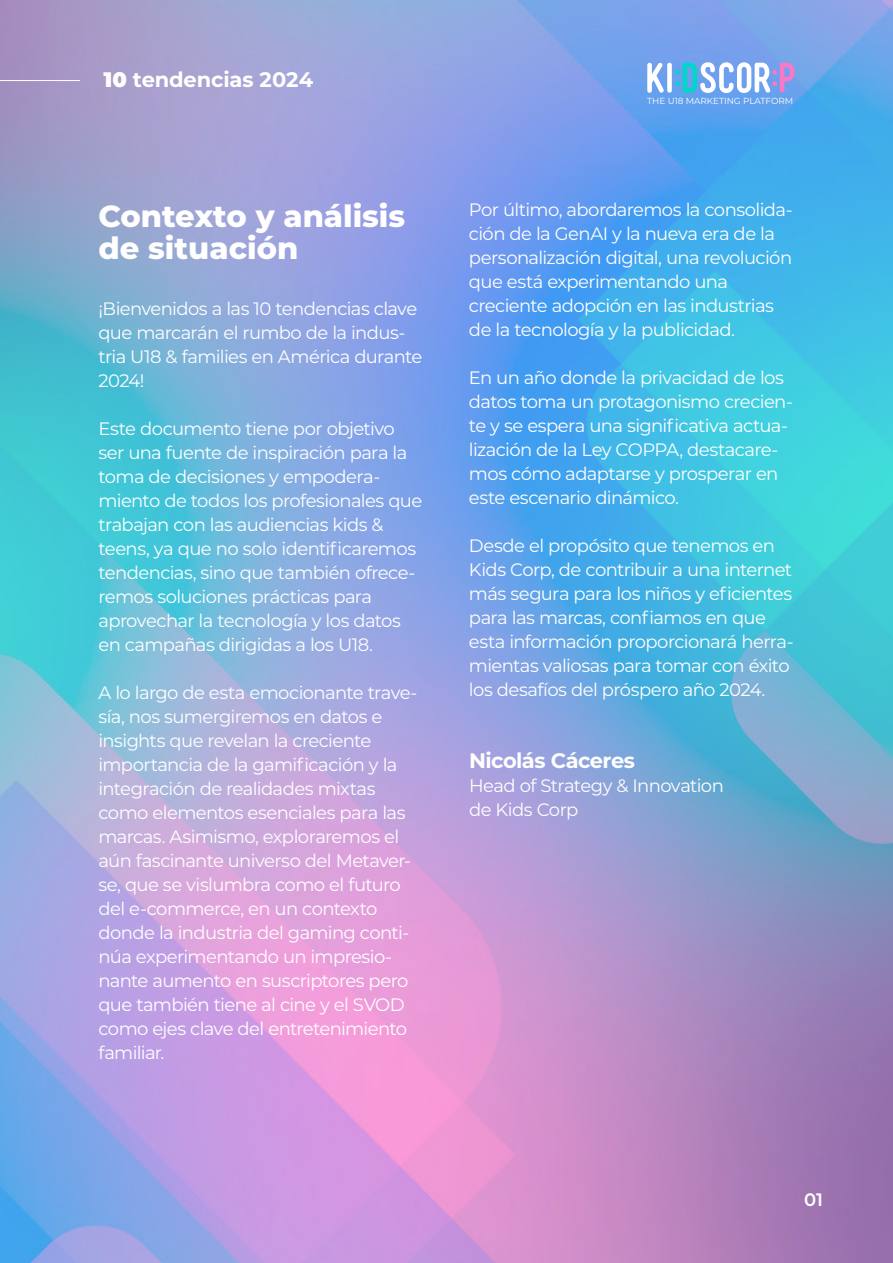
<style>
.page{position:relative;width:893px;height:1263px;background:#fff}
.page>*{position:absolute;margin:0;border:0;box-sizing:border-box;transform-origin:0 0}
.t1{font:800 30.45px/31.2px "Montserrat";color:#fff}
.t2{font:700 21px "Montserrat";letter-spacing:-.015em;color:#fff}
.t3{font:18px/24px "Montserrat";letter-spacing:-.035em;color:#fff}
.t4{font:600 18px "Montserrat";color:#fff}
.t5{font:8.85px "Montserrat";color:#fff}
.s1{font-weight:900}
</style>
<div class="page">
<img style="left:0;top:0;width:893px;height:1263px">
<hr style="left:0;top:80px;width:80px;height:1px;background:#fff">
<svg style="left:647px;top:62px;width:147px;height:31px"></svg>
<p class="t2" style="left:103px;top:64px;width:211px"><span class="s1">10</span> tendencias 2024</p>
<h1 class="t1" style="left:98px;top:199px;width:308px">Contexto y análisis de situación</h1>
<p class="t3" style="left:98px;top:296px;width:325px">¡Bienvenidos a las 10 tendencias clave que marcarán el rumbo de la indus&shy;tria U18 &amp; families en América durante<br>2024!</p>
<p class="t3" style="left:98px;top:415px;width:325px">Este documento tiene por objetivo ser una fuente de inspiración para la toma de decisiones y empodera&shy;miento de todos los profesionales que trabajan con las audiencias kids &amp; teens, ya que no solo identificaremos tendencias, sino que también ofrece&shy;remos soluciones prácticas para aprovechar la tecnología y los datos en campañas dirigidas a los U18.</p>
<p class="t3" style="left:98px;top:679px;width:320px">A lo largo de esta emocionante trave&shy;sía, nos sumergiremos en datos e insights que revelan la creciente importancia de la gamificación y la integración de realidades mixtas como elementos esenciales para las marcas. Asimismo, exploraremos el aún fascinante universo del Metaver&shy;se, que se vislumbra como el futuro del e-commerce, en un contexto donde la industria del gaming conti&shy;núa experimentando un impresio&shy;nante aumento en suscriptores pero que también tiene al cine y el SVOD como ejes clave del entretenimiento familiar.</p>
<p class="t5" style="left:647px;top:95px;width:148px">THE U18 MARKETING PLATFORM</p>
<p class="t3" style="left:469px;top:197px;width:325px">Por último, abordaremos la consolida&shy;ción de la GenAI y la nueva era de la personalización digital, una revolución que está experimentando una creciente adopción en las industrias de la tecnología y la publicidad.</p>
<p class="t3" style="left:469px;top:365px;width:325px">En un año donde la privacidad de los datos toma un protagonismo crecien&shy;te y se espera una significativa actua&shy;lización de la Ley COPPA, destacare&shy;mos cómo adaptarse y prosperar en este escenario dinámico.</p>
<p class="t3" style="left:469px;top:533px;width:326px">Desde el propósito que tenemos en Kids Corp, de contribuir a una internet más segura para los niños y eficientes para las marcas, confiamos en que esta información proporcionará herra&shy;mientas valiosas para tomar con éxito los desafíos del próspero año 2024.</p>
<p class="t2" style="left:469px;top:746px;width:168px">Nicolás Cáceres</p>
<p class="t3" style="left:469px;top:773px;width:256px">Head of Strategy &amp; Innovation de Kids Corp</p>
<p class="t4" style="left:804px;top:1187px;width:20px">01</p>
</div>
